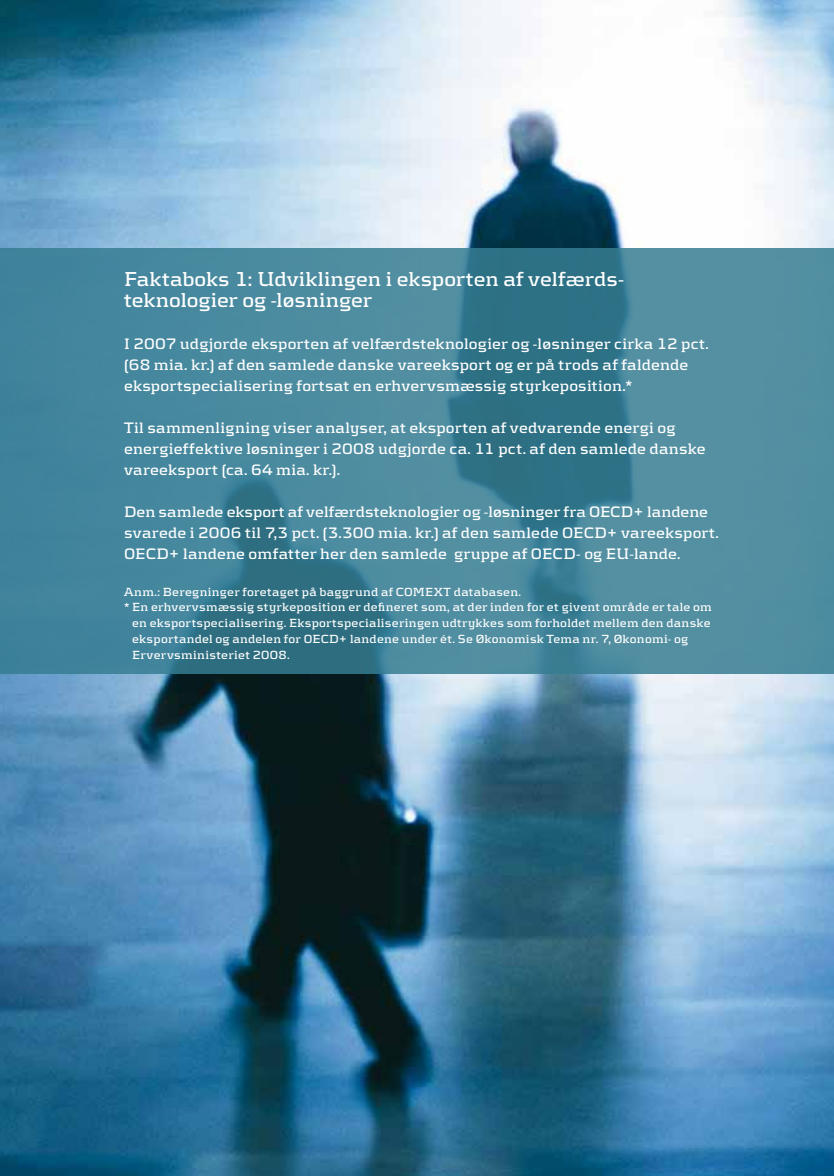
<style>
.page{position:relative;width:834px;height:1176px;background:#fff}
.page>*{position:absolute;margin:0;border:0;box-sizing:border-box;transform-origin:0 0}
.t1{font:700 21px/21px "Kontrapunkt";letter-spacing:-.01em;color:#fff}
.t2{font:700 15.75px/21px "Kontrapunkt";letter-spacing:.005em;color:#fff}
.t3{font:700 12.25px "Kontrapunkt";letter-spacing:.015em;color:#fff}
</style>
<div class="page">
<img style="left:0;top:0;width:833px;height:1176px">
<svg style="left:0;top:248px;width:833px;height:425px;background:#45859a"></svg>
<h1 class="t1" style="left:124px;top:268px;width:501px">Faktaboks 1: Udviklingen i eksporten af velfærds&shy;teknologier og -løsninger</h1>
<p class="t2" style="left:124px;top:333px;width:586px">I 2007 udgjorde eksporten af velfærdsteknologier og -løsninger cirka 12 pct. (68 mia. kr.) af den samlede danske vareeksport og er på trods af faldende eksportspecialisering fortsat en erhvervsmæssig styrkeposition.*</p>
<p class="t2" style="left:124px;top:417px;width:583px">Til sammenligning viser analyser, at eksporten af vedvarende energi og energieffektive løsninger i 2008 udgjorde ca. 11 pct. af den samlede danske vareeksport (ca. 64 mia. kr.).</p>
<p class="t2" style="left:124px;top:501px;width:596px">Den samlede eksport af velfærdsteknologier og -løsninger fra OECD + landene svarede i 2006 til 7,3 pct. (3.300 mia. kr.) af den samlede OECD + vareeksport.<br>OECD + landene omfatter her den samlede gruppe af OECD- og EU-lande.</p>
<p class="t3" style="left:124px;top:584px;width:398px">Anm.: Beregninger foretaget på baggrund af COMEXT databasen.</p>
<p class="t3" style="left:124px;top:600px;width:589px">* En erhvervsmæssig styrkeposition er defineret som, at der inden for et givent område er tale om</p>
<p class="t3" style="left:132px;top:616px;width:580px">en eksportspecialisering. Eksportspecialiseringen udtrykkes som forholdet mellem den danske</p>
<p class="t3" style="left:132px;top:632px;width:557px">eksportandel og andelen for OECD + landene under ét. Se Økonomisk Tema nr. 7, Økonomi- og</p>
<p class="t3" style="left:132px;top:647px;width:159px">Ervervsministeriet 2008.</p>
</div>
